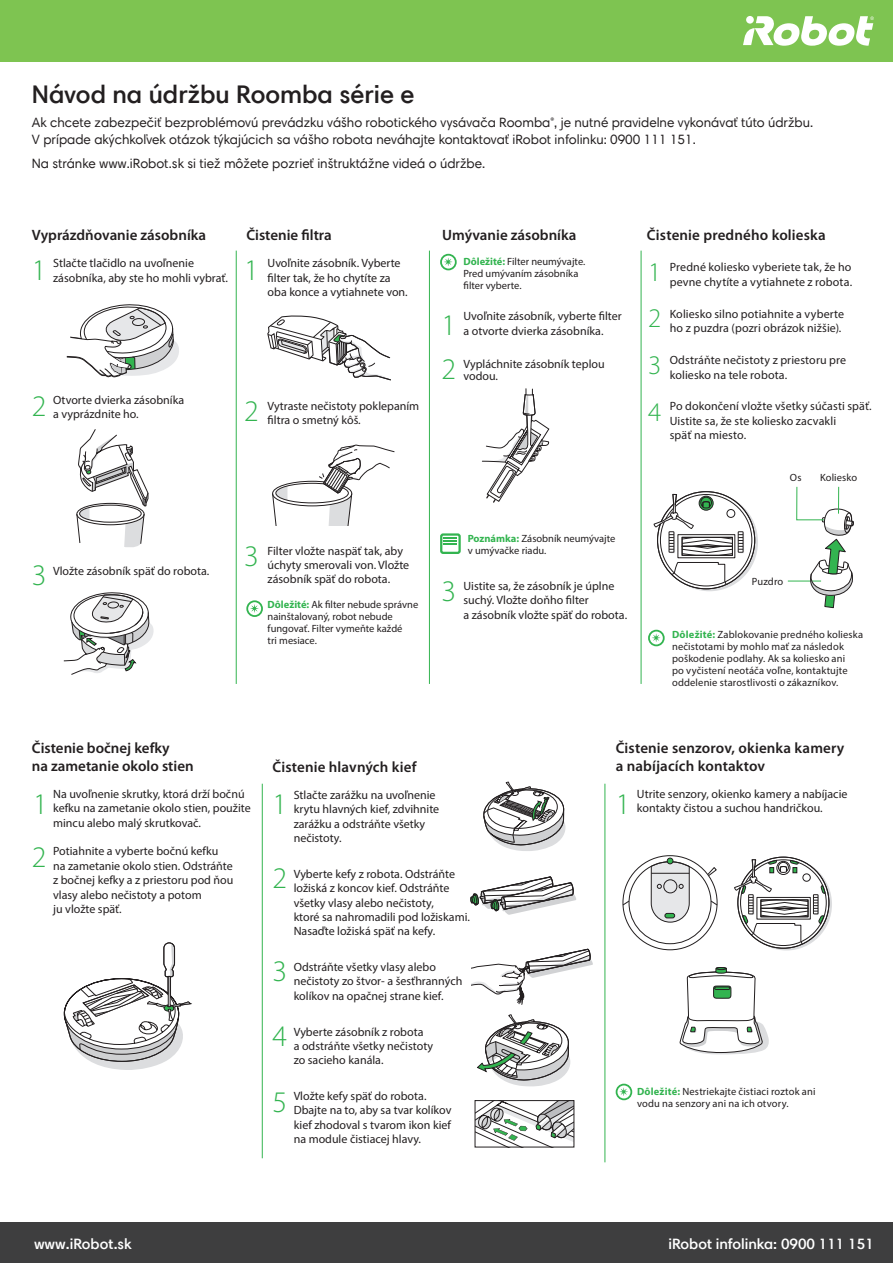
<style>
.page{position:relative;width:893px;height:1263px;background:#fff}
.page>*{position:absolute;margin:0;border:0;box-sizing:border-box;transform-origin:0 0}
.t1{font:300 30px "Myriad Pro";color:#33b450}
._2018_Numbering{font:300 27px "Myriad Pro";color:#33b450}
.t2{font:600 25.5px "Harmonia Sans Pro";color:#231f20}
.t3{font:600 15px/18px "Myriad Pro";color:#231f20}
.t4{font:600 15px "Harmonia Sans Pro";color:#fff}
.t5{font:13.5px/16.2px "Harmonia Sans Pro";color:#231f20}
._2018_Body_Copy_1{font:12px/14.4px "Myriad Pro";color:#231f20}
._2018_NOTE_Copy{font:10.5px/12px "Myriad Pro";letter-spacing:.01em;color:#231f20}
._2018_Diagram_Captio{font:10.5px "Myriad Pro";letter-spacing:.01em;color:#231f20}
.s1{font-weight:700;color:#33b450}
</style>
<div class="page">
<div style="left:0;top:0;width:893px;height:62px;background:#7ec451"></div>
<div style="left:0;top:1222px;width:893px;height:41px;background:#3e3e3f"></div>
<svg style="left:743px;top:16px;width:131px;height:30px"></svg>
<hr style="left:236px;top:251px;width:1px;height:433px;background:#33b450">
<hr style="left:429px;top:251px;width:1px;height:433px;background:#33b450">
<div style="left:246px;top:600px;width:17px;height:17px;border:2px solid #33b450;border-radius:50%"></div>
<svg style="left:250px;top:604px;width:9px;height:9px"></svg>
<svg style="left:63px;top:592px;width:91px;height:83px"></svg>
<svg style="left:267px;top:315px;width:124px;height:66px"></svg>
<svg style="left:272px;top:444px;width:123px;height:81px"></svg>
<svg style="left:66px;top:304px;width:113px;height:74px"></svg>
<svg style="left:76px;top:429px;width:73px;height:118px"></svg>
<hr style="left:641px;top:251px;width:1px;height:433px;background:#33b450">
<svg style="left:482px;top:388px;width:68px;height:115px"></svg>
<div style="left:440px;top:254px;width:17px;height:16px;border:2px solid #33b450;border-radius:50%"></div>
<svg style="left:444px;top:258px;width:8px;height:8px"></svg>
<div style="left:440px;top:533px;width:20px;height:21px;border:2px solid #33b450;border-radius:2px"></div>
<svg style="left:443px;top:537px;width:14px;height:7px"></svg>
<div style="left:648px;top:630px;width:17px;height:16px;border:2px solid #33b450;border-radius:50%"></div>
<svg style="left:652px;top:634px;width:8px;height:8px"></svg>
<svg style="left:653px;top:491px;width:103px;height:99px"></svg>
<div style="left:727px;top:509px;width:8px;height:9px;border:1px solid #231f20;border-radius:50%"></div>
<hr style="left:788px;top:581px;width:33px;height:1px;background:#33b450">
<svg style="left:796px;top:486px;width:58px;height:122px"></svg>
<hr style="left:262px;top:784px;width:1px;height:374px;background:#33b450">
<svg style="left:64px;top:942px;width:127px;height:128px"></svg>
<svg style="left:483px;top:781px;width:83px;height:70px"></svg>
<svg style="left:470px;top:876px;width:106px;height:39px"></svg>
<svg style="left:471px;top:948px;width:122px;height:57px"></svg>
<svg style="left:477px;top:1014px;width:94px;height:73px"></svg>
<svg style="left:474px;top:1100px;width:100px;height:47px"></svg>
<hr style="left:605px;top:784px;width:1px;height:378px;background:#33b450">
<div style="left:616px;top:1084px;width:16px;height:16px;border:2px solid #33b450;border-radius:50%"></div>
<svg style="left:620px;top:1088px;width:8px;height:8px"></svg>
<svg style="left:679px;top:967px;width:90px;height:88px"></svg>
<svg style="left:734px;top:856px;width:96px;height:93px"></svg>
<div style="left:803px;top:874px;width:7px;height:7px;border:1px solid #231f20;border-radius:50%"></div>
<svg style="left:622px;top:855px;width:96px;height:95px"></svg>
<hr style="left:651px;top:873px;width:38px;height:1px;background:#231f20">
<div style="left:665px;top:913px;width:10px;height:5px;background:#33b450;border-radius:2px"></div>
<div style="left:665px;top:913px;width:10px;height:5px;border:1px solid #231f20;border-radius:2px"></div>
<p class="t2" style="left:32px;top:78px;width:384px">Návod na údržbu Roomba série e</p>
<p class="t5" style="left:32px;top:114px;width:783px">Ak chcete zabezpečiť bezproblémovú prevádzku vášho robotického vysávača Roomba<sup>®</sup>, je nutné pravidelne vykonávať túto údržbu.<br>V prípade akýchkoľvek otázok týkajúcich sa vášho robota neváhajte kontaktovať iRobot infolinku: 0900 111 151.</p>
<p class="t5" style="left:32px;top:155px;width:455px">Na stránke www.iRobot.sk si tiež môžete pozrieť inštruktážne videá o údržbe.</p>
<p class="t3" style="left:246px;top:226px;width:87px">Čistenie filtra</p>
<p class="_2018_Body_Copy_1" style="left:268px;top:256px;width:142px">Uvoľnite zásobník. Vyberte filter tak, že ho chytíte za oba konce a vytiahnete von.</p>
<p class="t3" style="left:32px;top:226px;width:176px">Vyprázdňovanie zásobníka</p>
<p class="_2018_Body_Copy_1" style="left:53px;top:256px;width:176px">Stlačte tlačidlo na uvoľnenie zásobníka, aby ste ho mohli vybrať.</p>
<h1 class="t1" style="left:32px;top:253px;width:16px">1</h1>
<h1 class="t1" style="left:244px;top:253px;width:16px">1</h1>
<p class="_2018_Body_Copy_1" style="left:53px;top:392px;width:133px">Otvorte dvierka zásobníka</p>
<p class="_2018_Body_Copy_1" style="left:53px;top:407px;width:87px">a vyprázdnite ho.</p>
<h1 class="t1" style="left:32px;top:389px;width:16px">2</h1>
<h1 class="t1" style="left:244px;top:394px;width:16px">2</h1>
<p class="_2018_Body_Copy_1" style="left:268px;top:398px;width:153px">Vytraste nečistoty poklepaním</p>
<p class="_2018_Body_Copy_1" style="left:268px;top:413px;width:95px">filtra o smetný kôš.</p>
<h1 class="t1" style="left:32px;top:558px;width:16px">3</h1>
<p class="_2018_Body_Copy_1" style="left:53px;top:564px;width:158px">Vložte zásobník späť do robota.</p>
<h1 class="t1" style="left:244px;top:540px;width:16px">3</h1>
<p class="_2018_Body_Copy_1" style="left:268px;top:543px;width:143px">Filter vložte naspäť tak, aby úchyty smerovali von. Vložte zásobník späť do robota.</p>
<p class="_2018_NOTE_Copy" style="left:268px;top:598px;width:152px"><span class="s1">Dôležité:</span> Ak filter nebude správne nainštalovaný, robot nebude fungovať. Filter vymeňte každé<br>tri mesiace.</p>
<p class="t3" style="left:442px;top:226px;width:136px">Umývanie zásobníka</p>
<p class="_2018_NOTE_Copy" style="left:463px;top:255px;width:123px"><span class="s1">Dôležité:</span> Filter neumývajte.<br>Pred umývaním zásobníka filter vyberte.</p>
<p class="_2018_Body_Copy_1" style="left:463px;top:309px;width:160px">Uvoľnite zásobník, vyberte filter a otvorte dvierka zásobníka.</p>
<p class="_2018_Body_Copy_1" style="left:463px;top:358px;width:143px;line-height:12px">Vypláchnite zásobník teplou vodou.</p>
<h1 class="t1" style="left:442px;top:308px;width:16px">1</h1>
<h1 class="t1" style="left:442px;top:352px;width:16px">2</h1>
<p class="t3" style="left:647px;top:226px;width:180px">Čistenie predného kolieska</p>
<p class="_2018_Body_Copy_1" style="left:670px;top:260px;width:184px">Predné koliesko vyberiete tak, že ho pevne chytíte a vytiahnete z robota.</p>
<p class="_2018_Body_Copy_1" style="left:670px;top:306px;width:176px">Koliesko silno potiahnite a vyberte ho z puzdra (pozri obrázok nižšie).</p>
<p class="_2018_Body_Copy_1" style="left:670px;top:353px;width:178px">Odstráňte nečistoty z priestoru pre koliesko na tele robota.</p>
<p class="_2018_Body_Copy_1" style="left:670px;top:399px;width:203px">Po dokončení vložte všetky súčasti späť.<br>Uistite sa, že ste koliesko zacvakli<br>späť na miesto.</p>
<p class="_2018_Numbering" style="left:648px;top:258px;width:15px">1</p>
<p class="_2018_Numbering" style="left:648px;top:303px;width:15px">2</p>
<p class="_2018_Numbering" style="left:648px;top:350px;width:15px">3</p>
<p class="_2018_Numbering" style="left:648px;top:397px;width:15px">4</p>
<p class="_2018_Diagram_Captio" style="left:790px;top:471px;width:13px">Os</p>
<p class="_2018_Diagram_Captio" style="left:820px;top:470px;width:39px">Koliesko</p>
<h1 class="t1" style="left:442px;top:575px;width:16px">3</h1>
<p class="_2018_NOTE_Copy" style="left:468px;top:532px;width:149px"><span class="s1">Poznámka:</span> Zásobník neumývajte v umývačke riadu.</p>
<p class="_2018_Body_Copy_1" style="left:463px;top:578px;width:165px">Uistite sa, že zásobník je úplne suchý. Vložte doňho filter<br>a zásobník vložte späť do robota.</p>
<p class="_2018_Diagram_Captio" style="left:752px;top:575px;width:33px">Puzdro</p>
<p class="_2018_NOTE_Copy" style="left:672px;top:628px;width:193px"><span class="s1">Dôležité:</span> Zablokovanie predného kolieska nečistotami by mohlo mať za následok poškodenie podlahy. Ak sa koliesko ani<br>po vyčistení neotáča voľne, kontaktujte oddelenie starostlivosti o zákazníkov.</p>
<p class="t3" style="left:32px;top:739px;width:163px">Čistenie bočnej kefky<br>na zametanie okolo stien</p>
<p class="_2018_Body_Copy_1" style="left:53px;top:786px;width:199px">Na uvoľnenie skrutky, ktorá drží bočnú kefku na zametanie okolo stien, použite mincu alebo malý skrutkovač.</p>
<p class="_2018_Body_Copy_1" style="left:53px;top:844px;width:182px">Potiahnite a vyberte bočnú kefku na zametanie okolo stien. Odstráňte z bočnej kefky a z priestoru pod ňou vlasy alebo nečistoty a potom<br>ju vložte späť.</p>
<p class="t3" style="left:616px;top:739px;width:230px">Čistenie senzorov, okienka kamery a nabíjacích kontaktov</p>
<p class="_2018_Body_Copy_1" style="left:637px;top:786px;width:212px">Utrite senzory, okienko kamery a nabíjacie</p>
<p class="t3" style="left:272px;top:758px;width:146px">Čistenie hlavných kief</p>
<p class="_2018_Body_Copy_1" style="left:294px;top:787px;width:147px">Stlačte zarážku na uvoľnenie krytu hlavných kief, zdvihnite zarážku a odstráňte všetky nečistoty.</p>
<p class="_2018_Body_Copy_1" style="left:294px;top:866px;width:178px">Vyberte kefy z robota. Odstráňte ložiská z koncov kief. Odstráňte všetky vlasy alebo nečistoty,<br>ktoré sa nahromadili pod ložiskami.<br>Nasaďte ložiská späť na kefy.</p>
<p class="_2018_Body_Copy_1" style="left:294px;top:960px;width:170px">Odstráňte všetky vlasy alebo nečistoty zo štvor- a šesťhranných kolíkov na opačnej strane kief.</p>
<p class="_2018_Body_Copy_1" style="left:294px;top:1024px;width:141px">Vyberte zásobník z robota<br>a odstráňte všetky nečistoty zo sacieho kanála.</p>
<p class="_2018_Body_Copy_1" style="left:294px;top:1088px;width:159px">Vložte kefy späť do robota.<br>Dbajte na to, aby sa tvar kolíkov kief zhodoval s tvarom ikon kief na module čistiacej hlavy.</p>
<h1 class="t1" style="left:33px;top:787px;width:16px">1</h1>
<h1 class="t1" style="left:272px;top:787px;width:16px">1</h1>
<h1 class="t1" style="left:616px;top:787px;width:16px">1</h1>
<p class="_2018_Body_Copy_1" style="left:637px;top:801px;width:187px">kontakty čistou a suchou handričkou.</p>
<h1 class="t1" style="left:32px;top:841px;width:16px">2</h1>
<h1 class="t1" style="left:272px;top:862px;width:16px">2</h1>
<h1 class="t1" style="left:272px;top:954px;width:16px">3</h1>
<h1 class="t1" style="left:272px;top:1020px;width:16px">4</h1>
<h1 class="t1" style="left:272px;top:1086px;width:16px">5</h1>
<p class="_2018_NOTE_Copy" style="left:637px;top:1085px;width:180px"><span class="s1">Dôležité:</span> Nestriekajte čistiaci roztok ani vodu na senzory ani na ich otvory.</p>
<p class="t4" style="left:34px;top:1234px;width:99px">www.iRobot.sk</p>
<p class="t4" style="left:668px;top:1234px;width:207px">iRobot infolinka: 0900 111 151</p>
</div>
